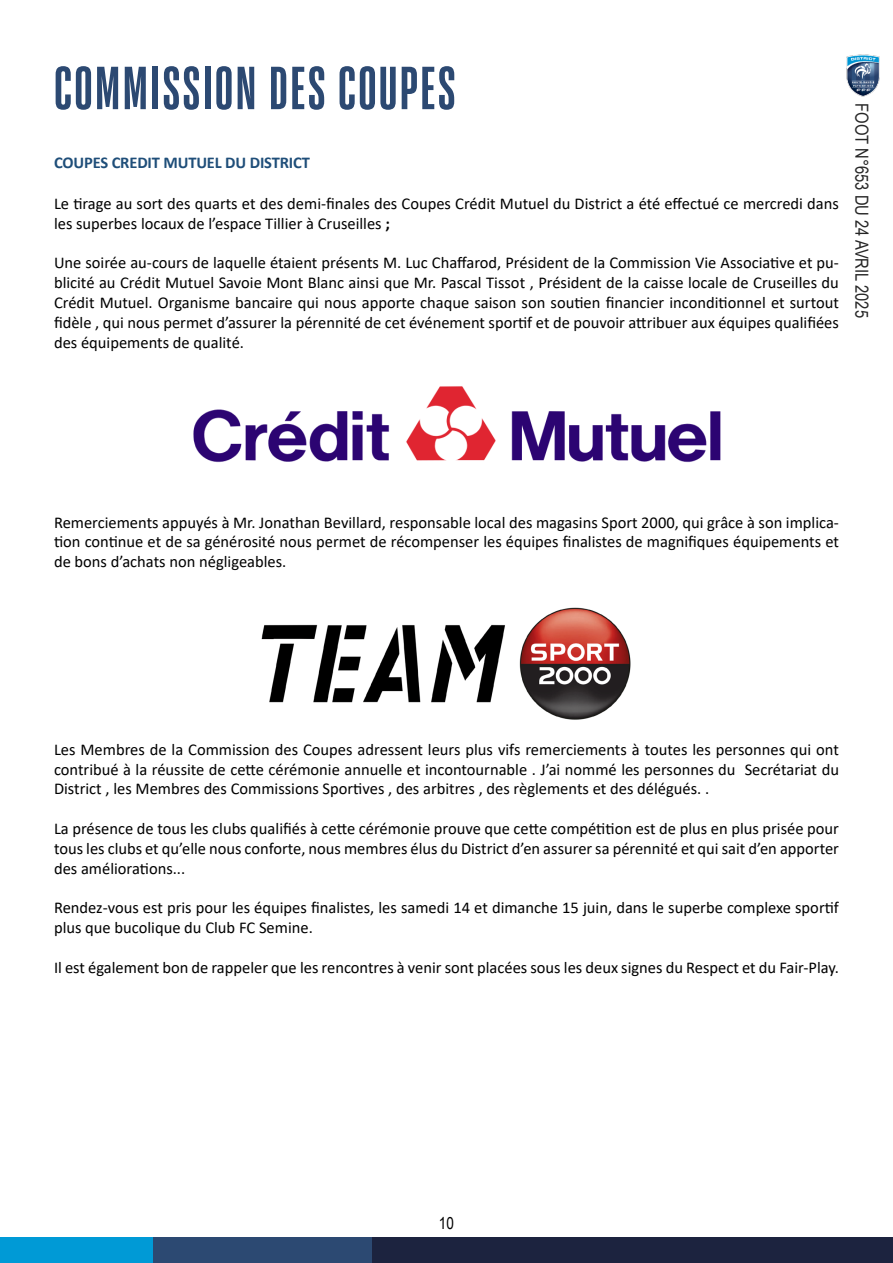
<style>
.page{position:relative;width:893px;height:1263px;background:#fff}
.page>*{position:absolute;margin:0;border:0;box-sizing:border-box;transform-origin:0 0}
.t1{font:700 60px "FFF Hero";color:#2c4972}
.t2{font:18px "Arial Narrow";color:#262626}
.t3{font:16.5px/19.8px "Calibri";color:#000;text-align:justify}
.t4{font:700 16.5px "Calibri";letter-spacing:-.01em;color:#1f4e79}
.t5{font:16.5px "Arial Narrow";color:#000}
.s1{font-weight:700}
</style>
<div class="page">
<div style="left:0;top:1237px;width:893px;height:25px;background:#009ad6"></div>
<div style="left:153px;top:1237px;width:249px;height:25px;background:#2c4972"></div>
<div style="left:372px;top:1237px;width:521px;height:25px;background:#1c233f"></div>
<img style="left:846px;top:54px;width:34px;height:43px">
<img style="left:193px;top:386px;width:528px;height:77px">
<img style="left:261px;top:607px;width:370px;height:113px">
<h1 class="t1" style="left:53px;top:56px;width:405px">COMMISSION DES COUPES</h1>
<p class="t4" style="left:54px;top:150px;width:257px">COUPES CREDIT MUTUEL DU DISTRICT</p>
<p class="t3" style="left:54px;top:193px;width:786px">Le tirage au sort des quarts et des demi-finales des Coupes Crédit Mutuel du District a été effectué ce mercredi dans les superbes locaux de l’espace Tillier à Cruseilles <span class="s1">;</span></p>
<p class="t3" style="left:54px;top:253px;width:786px">Une soirée au-cours de laquelle étaient présents M. Luc Chaffarod, Président de la Commission Vie Associative et pu&shy;blicité au Crédit Mutuel Savoie Mont Blanc ainsi que Mr. Pascal Tissot , Président de la caisse locale de Cruseilles du Crédit Mutuel. Organisme bancaire qui nous apporte chaque saison son soutien financier inconditionnel et surtout fidèle , qui nous permet d’assurer la pérennité de cet événement sportif et de pouvoir attribuer aux équipes qualifiées des équipements de qualité.</p>
<p class="t2" style="left:875px;top:103px;width:216px;rotate:90deg">FOOT N°653 DU 24 AVRIL 2025</p>
<p class="t3" style="left:54px;top:512px;width:786px">Remerciements appuyés à Mr. Jonathan Bevillard, responsable local des magasins Sport 2000, qui grâce à son implica&shy;tion continue et de sa générosité nous permet de récompenser les équipes finalistes de magnifiques équipements et de bons d’achats non négligeables.</p>
<p class="t3" style="left:54px;top:739px;width:786px">Les Membres de la Commission des Coupes adressent leurs plus vifs remerciements à toutes les personnes qui ont contribué à la réussite de cette cérémonie annuelle et incontournable . J’ai nommé les personnes du Secrétariat du District , les Membres des Commissions Sportives , des arbitres , des règlements et des délégués. .</p>
<p class="t3" style="left:54px;top:818px;width:786px">La présence de tous les clubs qualifiés à cette cérémonie prouve que cette compétition est de plus en plus prisée pour tous les clubs et qu’elle nous conforte, nous membres élus du District d’en assurer sa pérennité et qui sait d’en apporter des améliorations...</p>
<p class="t3" style="left:54px;top:897px;width:786px">Rendez-vous est pris pour les équipes finalistes, les samedi 14 et dimanche 15 juin, dans le superbe complexe sportif plus que bucolique du Club FC Semine.</p>
<p class="t3" style="left:54px;top:957px;width:786px">Il est également bon de rappeler que les rencontres à venir sont placées sous les deux signes du Respect et du Fair-Play.</p>
<p class="t5" style="left:439px;top:1210px;width:17px">10</p>
</div>
